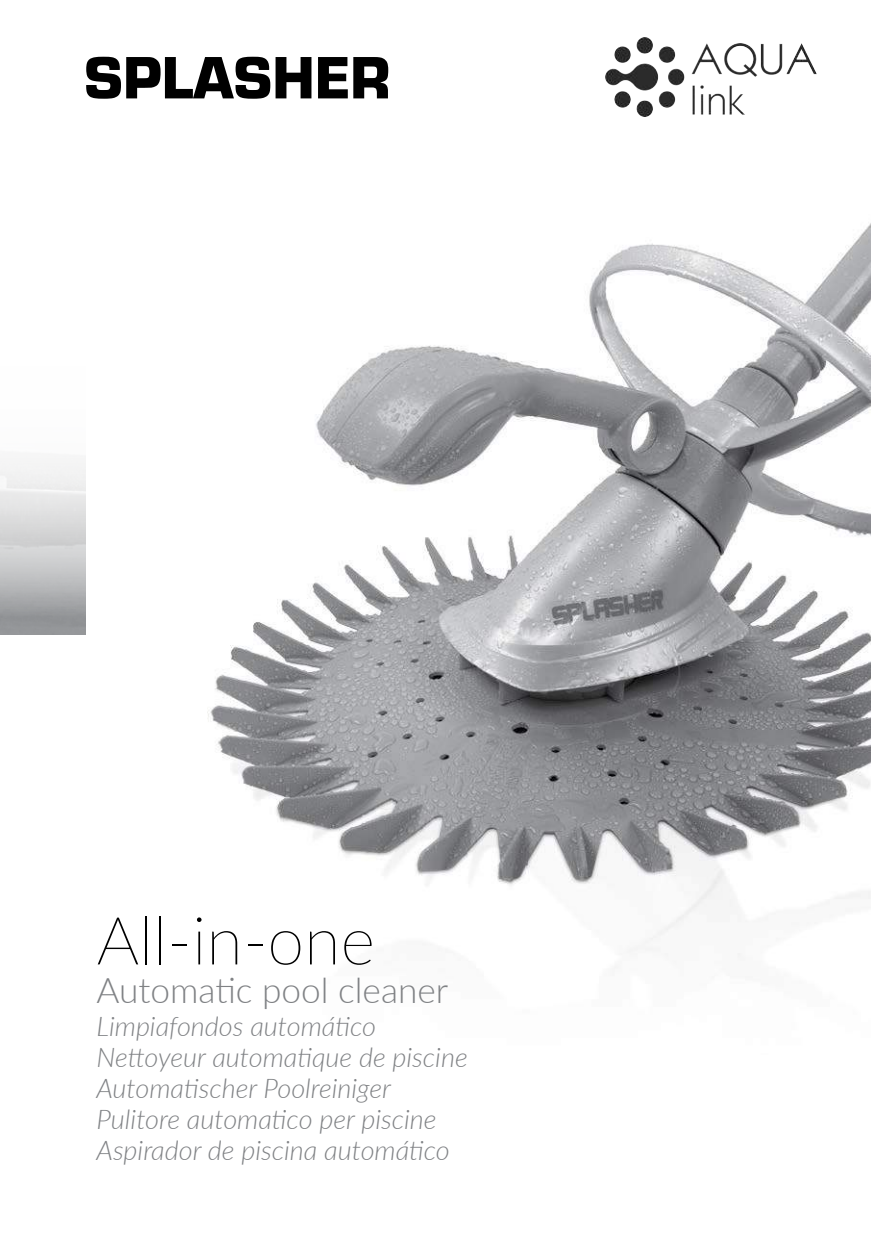
<style>
.page{position:relative;width:871px;height:1248px;background:#fff}
.page>*{position:absolute;margin:0;border:0;box-sizing:border-box;transform-origin:0 0}
.t1{font:100 66.6px "Lato";color:#000}
.t2{font:300 35.2px "Lato";color:#808285}
.t3{font:italic 300 27px/31px "Lato";color:#808285}
</style>
<div class="page">
<img style="left:207px;top:224px;width:663px;height:744px">
<svg style="left:86px;top:57px;width:225px;height:42px"></svg>
<svg style="left:318px;top:57px;width:70px;height:41px"></svg>
<img style="left:605px;top:38px;width:210px;height:78px">
<h1 class="t1" style="left:96px;top:894px;width:280px">All-in-one</h1>
<h2 class="t2" style="left:96px;top:966px;width:353px">Automatic pool cleaner</h2>
<p class="t3" style="left:96px;top:1009px;width:372px">Limpiafondos automático<br>Nettoyeur automatique de piscine<br>Automatischer Poolreiniger<br>Pulitore automatico per piscine<br>Aspirador de piscina automático</p>
</div>
